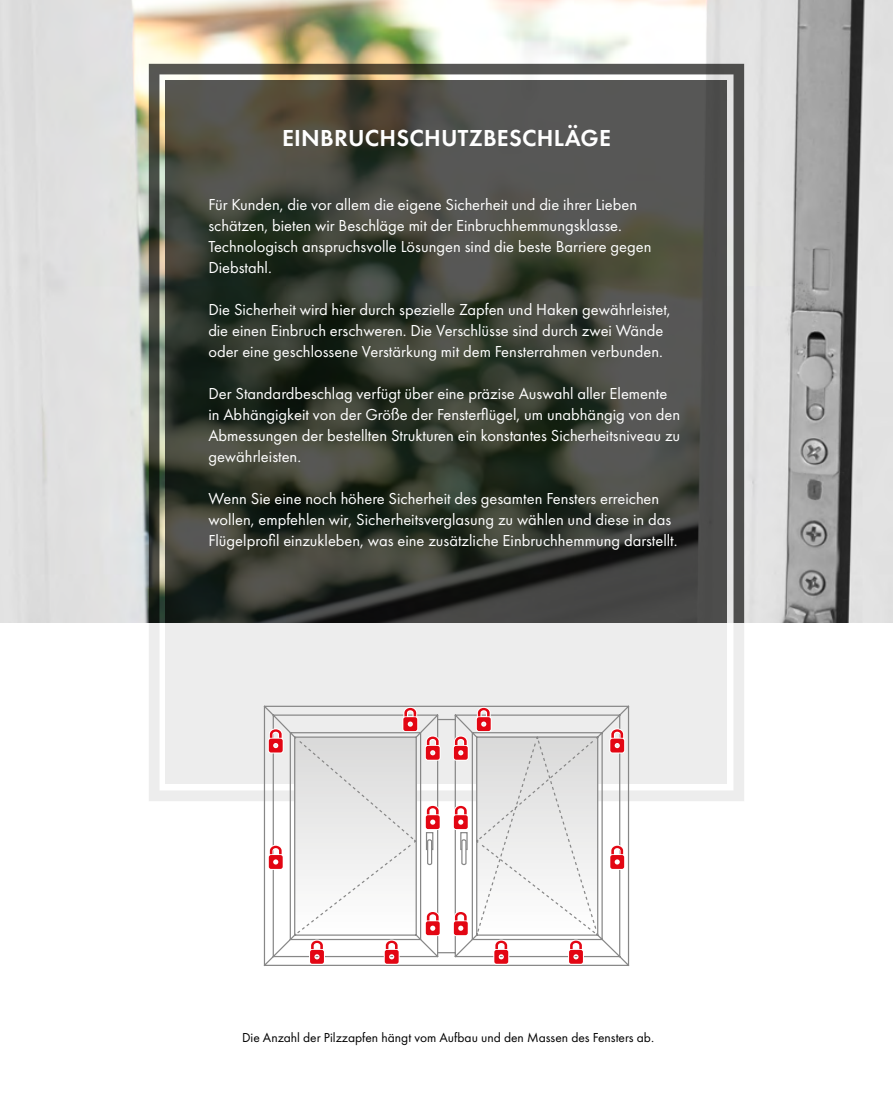
<style>
.page{position:relative;width:893px;height:1106px;background:#fff}
.page>*{position:absolute;margin:0;border:0;box-sizing:border-box;transform-origin:0 0}
.t1{font:600 24px "Futura PT";letter-spacing:.01em;color:#fff}
.t2{font:16.5px/21px "Futura PT";color:#fff}
.t3{font:13.5px "Futura PT";color:#000}
</style>
<div class="page">
<img style="left:0;top:0;width:893px;height:622px">
<svg style="left:149px;top:64px;width:595px;height:558px;background:#7a7a71"></svg>
<svg style="left:166px;top:81px;width:561px;height:541px;background:#3e4139"></svg>
<div style="left:145px;top:622px;width:602px;height:179px;background:#ededed"></div>
<svg style="left:263px;top:704px;width:367px;height:262px"></svg>
<svg style="left:267px;top:727px;width:18px;height:27px"></svg>
<svg style="left:267px;top:843px;width:18px;height:28px"></svg>
<svg style="left:608px;top:843px;width:18px;height:28px"></svg>
<svg style="left:608px;top:727px;width:18px;height:27px"></svg>
<svg style="left:293px;top:705px;width:304px;height:260px"></svg>
<h1 class="t1" style="left:282px;top:123px;width:330px">EINBRUCHSCHUTZBESCHLÄGE</h1>
<p class="t2" style="left:208px;top:193px;width:445px">Für Kunden, die vor allem die eigene Sicherheit und die ihrer Lieben schätzen, bieten wir Beschläge mit der Einbruchhemmungsklasse.<br>Technologisch anspruchsvolle Lösungen sind die beste Barriere gegen Diebstahl.</p>
<p class="t2" style="left:208px;top:298px;width:464px">Die Sicherheit wird hier durch spezielle Zapfen und Haken gewährleistet, die einen Einbruch erschweren. Die Verschlüsse sind durch zwei Wände oder eine geschlossene Verstärkung mit dem Fensterrahmen verbunden.</p>
<p class="t2" style="left:208px;top:382px;width:473px">Der Standardbeschlag verfügt über eine präzise Auswahl aller Elemente in Abhängigkeit von der Größe der Fensterflügel, um unabhängig von den Abmessungen der bestellten Strukturen ein konstantes Sicherheitsniveau zu gewährleisten.</p>
<p class="t2" style="left:208px;top:487px;width:471px">Wenn Sie eine noch höhere Sicherheit des gesamten Fensters erreichen wollen, empfehlen wir, Sicherheitsverglasung zu wählen und diese in das<br>Flügelprofil einzukleben, was eine zusätzliche Einbruchhemmung darstellt.</p>
<p class="t3" style="left:242px;top:1029px;width:414px">Die Anzahl der Pilzzapfen hängt vom Aufbau und den Massen des Fensters ab.</p>
</div>
